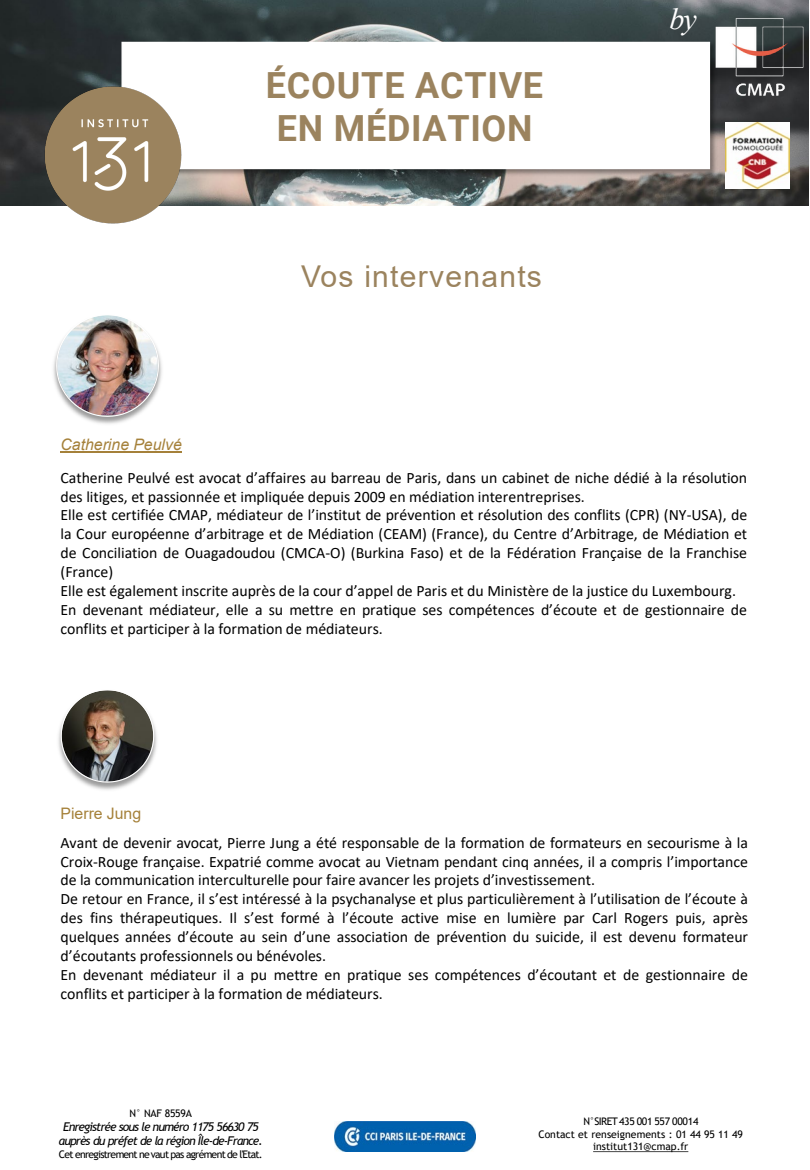
<style>
.page{position:relative;width:810px;height:1170px;background:#fff}
.page>*{position:absolute;margin:0;border:0;box-sizing:border-box;transform-origin:0 0}
.t1{font:700 36px/43.2px "Roboto";letter-spacing:.02em;color:#9b835e}
.t2{font:30px "Arial";letter-spacing:.045em;color:#9b835e}
.t3{font:italic 30px "Times New Roman";color:#fff}
.t4{font:15.9px/18.9px "Calibri";color:#000}
.t5{font:italic 15.9px "Arial";color:#a5813a}
.t6{font:15.9px "Arial";color:#a5813a}
.t7{font:italic 12px "Trebuchet MS";letter-spacing:-.075em;color:#000}
.t8{font:10.5px "Trebuchet MS";letter-spacing:-.065em;color:#000}
.t9{font:10.5px "Trebuchet MS";letter-spacing:.005em;color:#000}
.t10{font:10.5px "Trebuchet MS";letter-spacing:-.025em;color:#000}
.t11{font:10.5px "Trebuchet MS";color:#000}
</style>
<div class="page">
<img style="left:0;top:0;width:809px;height:205px">
<img style="left:118px;top:39px;width:602px;height:140px">
<div style="left:122px;top:42px;width:588px;height:127px;background:#fff"></div>
<img style="left:44px;top:86px;width:140px;height:138px">
<img style="left:710px;top:8px;width:99px;height:98px">
<hr style="left:60px;top:451px;width:122px;height:2px;background:#a5813a">
<img style="left:726px;top:123px;width:63px;height:66px">
<img style="left:335px;top:1121px;width:140px;height:30px">
<img style="left:53px;top:354px;width:109px;height:70px">
<img style="left:56px;top:315px;width:104px;height:102px">
<img style="left:58px;top:728px;width:99px;height:62px">
<img style="left:60px;top:690px;width:95px;height:93px">
<svg style="left:593px;top:1151px;width:95px;height:1px"></svg>
<h2 class="t1" style="left:266px;top:62px;width:279px">ÉCOUTE ACTIVE<br>EN MÉDIATION</h2>
<p class="t2" style="left:301px;top:256px;width:242px">Vos intervenants</p>
<h2 class="t3" style="left:669px;top:-1px;width:29px">by</h2>
<p class="t5" style="left:60px;top:434px;width:123px">Catherine Peulvé</p>
<p class="t4" style="left:60px;top:467px;width:688px">Catherine Peulvé est avocat d’affaires au barreau de Paris, dans un cabinet de niche dédié à la résolution des litiges, et passionnée et impliquée depuis 2009 en médiation interentreprises.</p>
<p class="t4" style="left:60px;top:505px;width:688px;text-align:justify">Elle est certifiée CMAP, médiateur de l’institut de prévention et résolution des conflits (CPR) (NY-USA), de la Cour européenne d’arbitrage et de Médiation (CEAM) (France), du Centre d’Arbitrage, de Médiation et de Conciliation de Ouagadoudou (CMCA-O) (Burkina Faso) et de la Fédération Française de la Franchise (France)</p>
<p class="t4" style="left:60px;top:581px;width:677px">Elle est également inscrite auprès de la cour d’appel de Paris et du Ministère de la justice du Luxembourg.</p>
<p class="t4" style="left:60px;top:600px;width:688px">En devenant médiateur, elle a su mettre en pratique ses compétences d’écoute et de gestionnaire de conflits et participer à la formation de médiateurs.</p>
<p class="t6" style="left:60px;top:802px;width:82px">Pierre Jung</p>
<p class="t4" style="left:60px;top:832px;width:689px;text-align:justify">Avant de devenir avocat, Pierre Jung a été responsable de la formation de formateurs en secourisme à la Croix-Rouge française. Expatrié comme avocat au Vietnam pendant cinq années, il a compris l’importance de la communication interculturelle pour faire avancer les projets d’investissement.</p>
<p class="t4" style="left:60px;top:889px;width:689px;text-align:justify">De retour en France, il s’est intéressé à la psychanalyse et plus particulièrement à l’utilisation de l’écoute à des fins thérapeutiques. Il s’est formé à l’écoute active mise en lumière par Carl Rogers puis, après quelques années d’écoute au sein d’une association de prévention du suicide, il est devenu formateur d’écoutants professionnels ou bénévoles.</p>
<p class="t4" style="left:61px;top:965px;width:689px">En devenant médiateur il a pu mettre en pratique ses compétences d’écoutant et de gestionnaire de conflits et participer à la formation de médiateurs.</p>
<p class="t10" style="left:129px;top:1106px;width:64px">N° NAF 8559A</p>
<p class="t7" style="left:63px;top:1119px;width:197px">Enregistrée sous le numéro 1175 56630 75</p>
<p class="t7" style="left:59px;top:1134px;width:205px">auprès du préfet de la région Île-de-France.</p>
<p class="t8" style="left:59px;top:1148px;width:205px">Cet enregistrement ne vaut pas agrément de l'Etat.</p>
<p class="t10" style="left:583px;top:1115px;width:117px">N°SIRET435 001 557 00014</p>
<p class="t9" style="left:538px;top:1127px;width:206px">Contact et renseignements : 01 44 95 11 49</p>
<p class="t11" style="left:593px;top:1140px;width:97px">institut131@cmap.fr</p>
</div>
